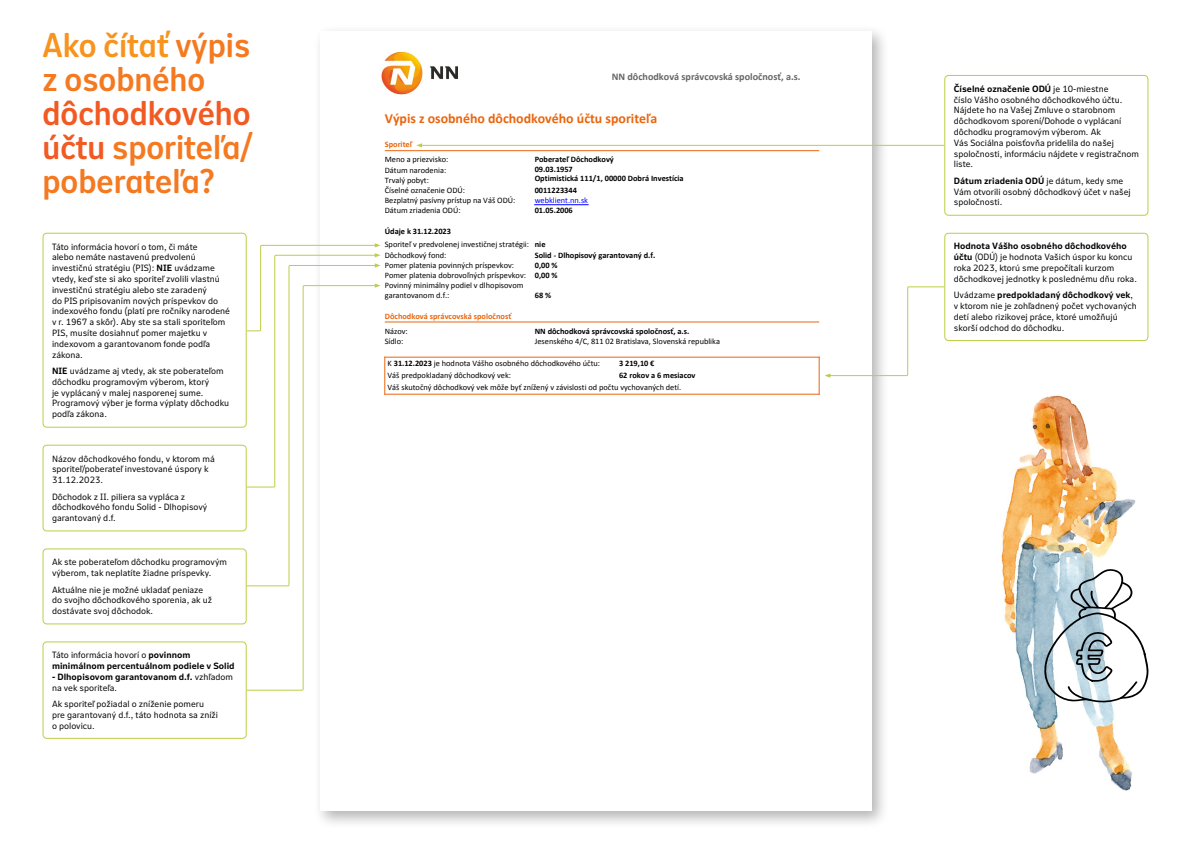
<style>
.page{position:relative;width:1191px;height:842px;background:#fff}
.page>*{position:absolute;margin:0;border:0;box-sizing:border-box;transform-origin:0 0}
.t1{font:34px/34px "Nitti Grotesk NN Heading";color:#f47920}
.t2{font:700 13.9px "Calibri";color:#ea650d}
.t3{font:700 10.2px "Calibri";color:#666}
.t4{font:9px/10.8px "Nitti Grotesk NN Text";color:#000}
.t5{font:700 9px/10.8px "Nitti Grotesk NN Text";color:#000}
.t6{font:8.3px/10.2px "Calibri";color:#000}
.t7{font:700 8.3px/10.2px "Calibri";color:#000}
.t8{font:700 8.3px "Calibri";color:#ea650d}
.t9{font:8.3px "Calibri";color:#00f}
.s1{color:#f7941e}
.s2{color:#f15a22}
.s3{font-weight:700}
.s4{font-weight:400}
</style>
<div class="page">
<div style="left:313px;top:24px;width:576px;height:805px;background:#000;opacity:.3"></div>
<div style="left:320px;top:31px;width:551px;height:780px;background:#fff"></div>
<img style="left:381px;top:52px;width:76px;height:42px">
<hr style="left:385px;top:150px;width:434px;height:1px;background:#ea650d">
<hr style="left:385px;top:321px;width:434px;height:1px;background:#ea650d">
<hr style="left:384px;top:357px;width:435px;height:1px;background:#ea650d">
<hr style="left:384px;top:357px;width:1px;height:38px;background:#ea650d">
<hr style="left:384px;top:394px;width:435px;height:1px;background:#ea650d">
<hr style="left:818px;top:357px;width:1px;height:38px;background:#ea650d">
<hr style="left:534px;top:204px;width:54px;height:1px;background:#00f">
<div style="left:43px;top:233px;width:204px;height:195px;border:1px solid #becd46;border-radius:4px"></div>
<div style="left:43px;top:445px;width:204px;height:86px;border:1px solid #becd46;border-radius:4px"></div>
<div style="left:43px;top:548px;width:204px;height:76px;border:1px solid #becd46;border-radius:4px"></div>
<div style="left:43px;top:641px;width:204px;height:98px;border:1px solid #becd46;border-radius:4px"></div>
<div style="left:944px;top:75px;width:204px;height:141px;border:1px solid #becd46;border-radius:4px"></div>
<div style="left:944px;top:233px;width:204px;height:108px;border:1px solid #becd46;border-radius:4px"></div>
<hr style="left:420px;top:145px;width:524px;height:1px;background:#becd46">
<svg style="left:416px;top:143px;width:6px;height:4px"></svg>
<svg style="left:825px;top:286px;width:120px;height:92px"></svg>
<svg style="left:246px;top:488px;width:74px;height:203px"></svg>
<svg style="left:246px;top:243px;width:134px;height:245px"></svg>
<img style="left:1001px;top:395px;width:135px;height:396px">
<svg style="left:1044px;top:569px;width:104px;height:133px"></svg>
<h1 class="t1" style="left:43px;top:27px;width:209px"><span class="s1">Ako čítať</span> výpis z osobného</h1>
<h1 class="t1" style="left:43px;top:95px;width:212px;text-align:justify"><span class="s2">dôchodkového účtu</span> sporiteľa/ poberateľa?</h1>
<p class="t4" style="left:52px;top:241px;width:179px">Táto informácia hovorí o tom, či máte<br>alebo nemáte nastavenú predvolenú investičnú stratégiu (PIS): <span class="s3">NIE</span> uvádzame vtedy, keď ste si ako sporiteľ zvolili vlastnú investičnú stratégiu alebo ste zaradený<br>do PIS pripisovaním nových príspevkov do indexového fondu (platí pre ročníky narodené v r. 1967 a skôr). Aby ste sa stali sporiteľom PIS, musíte dosiahnuť pomer majetku v indexovom a garantovanom fonde podľa zákona.</p>
<p class="t4" style="left:52px;top:365px;width:179px"><span class="s3">NIE</span> uvádzame aj vtedy, ak ste poberateľom dôchodku programovým výberom, ktorý<br>je vyplácaný v malej nasporenej sume.<br>Programový výber je forma výplaty dôchodku podľa zákona.</p>
<p class="t4" style="left:52px;top:453px;width:164px">Názov dôchodkového fondu, v ktorom má sporiteľ/poberateľ investované úspory k<br>31.12.2023.</p>
<p class="t4" style="left:52px;top:491px;width:157px">Dôchodok z II. piliera sa vypláca z dôchodkového fondu Solid - Dlhopisový garantovaný d.f.</p>
<p class="t4" style="left:52px;top:556px;width:176px">Ak ste poberateľom dôchodku programovým výberom, tak neplatíte žiadne príspevky.</p>
<p class="t4" style="left:52px;top:584px;width:161px">Aktuálne nie je možné ukladať peniaze do svojho dôchodkového sporenia, ak už dostávate svoj dôchodok.</p>
<p class="t5" style="left:52px;top:649px;width:184px"><span class="s4">Táto informácia hovorí o</span> povinnom minimálnom percentuálnom podiele v Solid</p>
<p class="t5" style="left:52px;top:671px;width:182px">- Dlhopisovom garantovanom d.f. <span class="s4">vzhľadom na vek sporiteľa.</span></p>
<p class="t4" style="left:52px;top:698px;width:168px">Ak sporiteľ požiadal o zníženie pomeru pre garantovaný d.f., táto hodnota sa zníži o polovicu.</p>
<p class="t3" style="left:611px;top:70px;width:190px">NN dôchodková správcovská spoločnosť, a.s.</p>
<h2 class="t2" style="left:385px;top:110px;width:274px">Výpis z osobného dôchodkového účtu sporiteľa</h2>
<p class="t6" style="left:385px;top:154px;width:65px">Meno a priezvisko:</p>
<p class="t6" style="left:385px;top:175px;width:46px">Trvalý pobyt:</p>
<p class="t8" style="left:385px;top:139px;width:29px">Sporiteľ</p>
<p class="t7" style="left:534px;top:154px;width:81px">Poberateľ Dôchodkový<br>09.03.1957</p>
<p class="t7" style="left:534px;top:172px;width:151px;line-height:11.7px">Optimistická 111/1, 00000 Dobrá Investícia<br>0011223344</p>
<p class="t9" style="left:534px;top:195px;width:55px">webklient.nn.sk</p>
<p class="t7" style="left:534px;top:205px;width:40px">01.05.2006</p>
<p class="t6" style="left:385px;top:240px;width:162px">Sporiteľ v predvolenej investičnej stratégii: <span class="s3">nie</span></p>
<p class="t6" style="left:385px;top:165px;width:63px">Dátum narodenia:</p>
<p class="t6" style="left:385px;top:185px;width:82px">Číselné označenie ODÚ:</p>
<p class="t6" style="left:385px;top:205px;width:77px">Dátum zriadenia ODÚ:</p>
<p class="t6" style="left:385px;top:195px;width:132px">Bezplatný pasívny prístup na Váš ODÚ:</p>
<p class="t7" style="left:385px;top:226px;width:68px">Údaje k 31.12.2023</p>
<p class="t6" style="left:385px;top:250px;width:63px">Dôchodkový fond:</p>
<p class="t7" style="left:535px;top:250px;width:122px">Solid - Dlhopisový garantovaný d.f.</p>
<p class="t6" style="left:385px;top:260px;width:131px">Pomer platenia povinných príspevkov:</p>
<p class="t6" style="left:385px;top:260px;width:174px;text-indent:150px"><span class="s3">0,00 %<br></span>Pomer platenia dobrovoľných príspevkov: <span class="s3">0,00 %<br></span>Povinný minimálny podiel v dlhopisovom garantovanom d.f.:</p>
<p class="t7" style="left:535px;top:291px;width:18px">68 %</p>
<p class="t8" style="left:385px;top:311px;width:128px">Dôchodková správcovská spoločnosť</p>
<p class="t6" style="left:385px;top:326px;width:25px">Názov:<br>Sídlo:</p>
<p class="t7" style="left:535px;top:326px;width:156px">NN dôchodková správcovská spoločnosť, a.s.</p>
<p class="t6" style="left:535px;top:336px;width:187px">Jesenského 4/C, 811 02 Bratislava, Slovenská republika</p>
<p class="t6" style="left:387px;top:358px;width:214px">K <span class="s3">31.12.2023</span> je hodnota Vášho osobného dôchodkového účtu:</p>
<p class="t7" style="left:619px;top:358px;width:37px">3 219,10 €</p>
<p class="t6" style="left:387px;top:369px;width:295px;line-height:12px">Váš predpokladaný dôchodkový vek:<br>Váš skutočný dôchodkový vek môže byť znížený v závislosti od počtu vychovaných detí.</p>
<p class="t7" style="left:619px;top:370px;width:78px">62 rokov a 6 mesiacov</p>
<p class="t4" style="left:953px;top:83px;width:187px"><span class="s3">Číselné označenie ODÚ</span> je 10-miestne<br>číslo Vášho osobného dôchodkového účtu.<br>Nájdete ho na Vašej Zmluve o starobnom dôchodkovom sporení/Dohode o vyplácaní dôchodku programovým výberom. Ak<br>Vás Sociálna poisťovňa pridelila do našej spoločnosti, informáciu nájdete v registračnom liste.</p>
<p class="t4" style="left:953px;top:175px;width:178px"><span class="s3">Dátum zriadenia ODÚ</span> je dátum, kedy sme<br>Vám otvorili osobný dôchodkový účet v našej spoločnosti.</p>
<p class="t4" style="left:953px;top:240px;width:185px"><span class="s3">Hodnota Vášho osobného dôchodkového účtu</span> (ODÚ) je hodnota Vašich úspor ku koncu roka 2023, ktorú sme prepočítali kurzom dôchodkovej jednotky k poslednému dňu roka.</p>
<p class="t4" style="left:953px;top:289px;width:184px">Uvádzame <span class="s3">predpokladaný dôchodkový vek</span>, v ktorom nie je zohľadnený počet vychovaných detí alebo rizikovej práce, ktoré umožňujú skorší odchod do dôchodku.</p>
</div>
